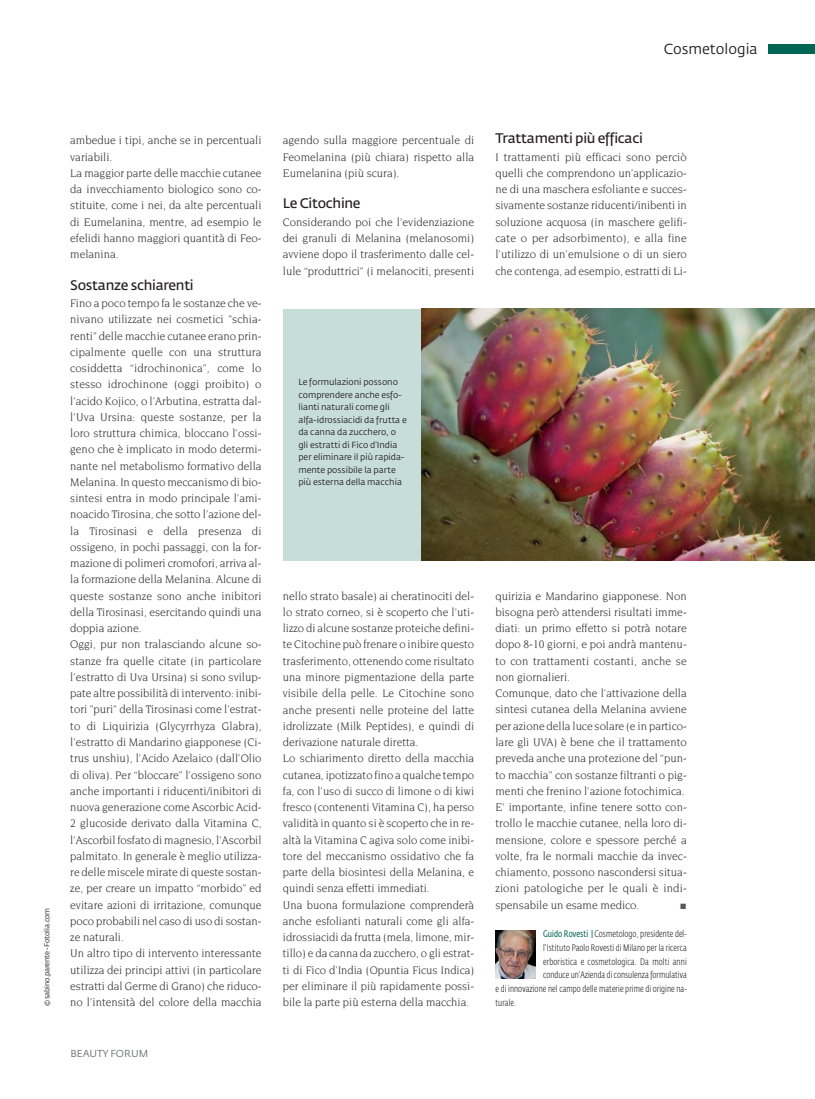
<style>
.page{position:relative;width:815px;height:1099px;background:#fff}
.page>*{position:absolute;margin:0;border:0;box-sizing:border-box;transform-origin:0 0}
.t1{font:14.38px "Fedra Sans Pro";color:#231f20}
.t2{font:600 13.75px "Fedra Sans Pro";letter-spacing:-.02em;color:#231f20}
.t3{font:12.5px "All You Need";color:#58595b}
.t4{font:11.88px/16.2px "Novarese";color:#2e2c2d;scale:.96 1}
.t5{font:10px "Fedra Sans Pro";color:#6c6e70}
.t6{font:300 9.38px "Fedra Sans Cond Pro";letter-spacing:.01em;color:#2e2c2d}
.t7{font:8.75px/12.5px "Fedra Sans Pro";color:#231f20}
.t8{font:7.25px "Fedra Sans Pro";letter-spacing:-.035em;color:#231f20}
.s1{font-weight:400;color:#006654}
.s2{color:#006654}
</style>
<div class="page">
<div style="left:768px;top:44px;width:46px;height:10px;background:#006654"></div>
<div style="left:283px;top:309px;width:142px;height:251px;background:#c7ddd9"></div>
<img style="left:421px;top:309px;width:393px;height:251px">
<img style="left:495px;top:930px;width:40px;height:48px">
<p class="t1" style="left:664px;top:44px;width:95px">Cosmetologia</p>
<p class="t8" style="left:44px;top:1005px;width:99px;rotate:-90deg">© sabino.parente - Fotolia.com</p>
<p class="t4" style="left:70px;top:133px;width:201px">ambedue i tipi, anche se in percentuali variabili.<br>La maggior parte delle macchie cutanee da invecchiamento biologico sono co&shy;stituite, come i nei, da alte percentuali di Eumelanina, mentre, ad esempio le efelidi hanno maggiori quantità di Feo&shy;melanina.</p>
<p class="t2" style="left:70px;top:280px;width:125px">Sostanze schiarenti</p>
<p class="t4" style="left:70px;top:296px;width:201px">Fino a poco tempo fa le sostanze che ve&shy;nivano utilizzate nei cosmetici "schia&shy;renti" delle macchie cutanee erano prin&shy;cipalmente quelle con una struttura cosiddetta “idrochinonica”, come lo stesso idrochinone (oggi proibito) o l’acido Kojico, o l’Arbutina, estratta dal&shy;l’Uva Ursina: queste sostanze, per la loro struttura chimica, bloccano l’ossi&shy;geno che è implicato in modo determi&shy;nante nel metabolismo formativo della Melanina. In questo meccanismo di bio&shy;sintesi entra in modo principale l’ami&shy;noacido Tirosina, che sotto l’azione del&shy;la Tirosinasi e della presenza di ossigeno, in pochi passaggi, con la for&shy;mazione di polimeri cromofori, arriva al&shy;la formazione della Melanina. Alcune di queste sostanze sono anche inibitori della Tirosinasi, esercitando quindi una doppia azione.<br>Oggi, pur non tralasciando alcune so&shy;stanze fra quelle citate (in particolare l’estratto di Uva Ursina) si sono svilup&shy;pate altre possibilità di intervento: inibi&shy;tori "puri" della Tirosinasi come l’estrat&shy;to di Liquirizia (Glycyrrhyza Glabra), l’estratto di Mandarino giapponese (Ci&shy;trus unshiu), l’Acido Azelaico (dall’Olio di oliva). Per “bloccare” l’ossigeno sono anche importanti i riducenti/inibitori di nuova generazione come Ascorbic Acid-2 glucoside derivato dalla Vitamina C, l’Ascorbil fosfato di magnesio, l’Ascorbil palmitato. In generale è meglio utilizza&shy;re delle miscele mirate di queste sostan&shy;ze, per creare un impatto “morbido” ed evitare azioni di irritazione, comunque poco probabili nel caso di uso di sostan&shy;ze naturali.<br>Un altro tipo di intervento interessante utilizza dei principi attivi (in particolare estratti dal Germe di Grano) che riduco&shy;no l’intensità del colore della macchia</p>
<p class="t5" style="left:70px;top:1049px;width:80px">BEAUTY FORUM</p>
<p class="t4" style="left:283px;top:133px;width:201px;text-align:justify">agendo sulla maggiore percentuale di Feomelanina (più chiara) rispetto alla Eumelanina (più scura).</p>
<p class="t2" style="left:283px;top:198px;width:79px">Le Citochine</p>
<p class="t4" style="left:283px;top:214px;width:201px;text-align:justify">Considerando poi che l’evidenziazione dei granuli di Melanina (melanosomi) avviene dopo il trasferimento dalle cel&shy;lule “produttrici” (i melanociti, presenti</p>
<p class="t2" style="left:495px;top:133px;width:149px">Trattamenti più efficaci</p>
<p class="t4" style="left:495px;top:149px;width:201px;text-align:justify">I trattamenti più efficaci sono perciò quelli che comprendono un’applicazio&shy;ne di una maschera esfoliante e succes&shy;sivamente sostanze riducenti/inibenti in soluzione acquosa (in maschere gelifi&shy;cate o per adsorbimento), e alla fine l’utilizzo di un’emulsione o di un siero che contenga, ad esempio, estratti di Li-</p>
<p class="t7" style="left:298px;top:377px;width:110px">Le formulazioni possono comprendere anche esfo&shy;lianti naturali come gli alfa-idrossiacidi da frutta e da canna da zucchero, o gli estratti di Fico d’India per eliminare il più rapida&shy;mente possibile la parte più esterna della macchia</p>
<p class="t4" style="left:283px;top:588px;width:201px">nello strato basale) ai cheratinociti del&shy;lo strato corneo, si è scoperto che l’uti&shy;lizzo di alcune sostanze proteiche defini&shy;te Citochine può frenare o inibire questo trasferimento, ottenendo come risultato una minore pigmentazione della parte visibile della pelle. Le Citochine sono anche presenti nelle proteine del latte idrolizzate (Milk Peptides), e quindi di derivazione naturale diretta.<br>Lo schiarimento diretto della macchia cutanea, ipotizzato fino a qualche tempo fa, con l’uso di succo di limone o di kiwi fresco (contenenti Vitamina C), ha perso validità in quanto si è scoperto che in re&shy;altà la Vitamina C agiva solo come inibi&shy;tore del meccanismo ossidativo che fa parte della biosintesi della Melanina, e quindi senza effetti immediati.<br>Una buona formulazione comprenderà anche esfolianti naturali come gli alfa&shy;idrossiacidi da frutta (mela, limone, mir&shy;tillo) e da canna da zucchero, o gli estrat&shy;ti di Fico d’India (Opuntia Ficus Indica) per eliminare il più rapidamente possi&shy;bile la parte più esterna della macchia.</p>
<p class="t4" style="left:495px;top:588px;width:201px">quirizia e Mandarino giapponese. Non bisogna però attendersi risultati imme&shy;diati: un primo effetto si potrà notare dopo 8-10 giorni, e poi andrà mantenu&shy;to con trattamenti costanti, anche se non giornalieri.<br>Comunque, dato che l’attivazione della sintesi cutanea della Melanina avviene per azione della luce solare (e in partico&shy;lare gli UVA) è bene che il trattamento preveda anche una protezione del “pun&shy;to macchia” con sostanze filtranti o pig&shy;menti che frenino l’azione fotochimica.<br>E’ importante, infine tenere sotto con&shy;trollo le macchie cutanee, nella loro di&shy;mensione, colore e spessore perché a volte, fra le normali macchie da invec&shy;chiamento, possono nascondersi situa&shy;zioni patologiche per le quali è indi&shy;spensabile un esame medico.</p>
<p class="t3" style="left:680px;top:897px;width:8px">s</p>
<p class="t6" style="left:543px;top:930px;width:145px"><span class="s1">Guido Rovesti</span> <span class="s2">❘</span> Cosmetologo, presidente del-</p>
<p class="t6" style="left:543px;top:944px;width:145px">l’Istituto Paolo Rovesti di Milano per la ricerca</p>
<p class="t6" style="left:543px;top:958px;width:145px">erboristica e cosmetologica. Da molti anni</p>
<p class="t6" style="left:543px;top:971px;width:145px">conduce un’Azienda di consulenza formulativa</p>
<p class="t6" style="left:495px;top:985px;width:193px">e di innovazione nel campo delle materie prime di origine na-</p>
<p class="t6" style="left:495px;top:999px;width:22px">turale.</p>
</div>
